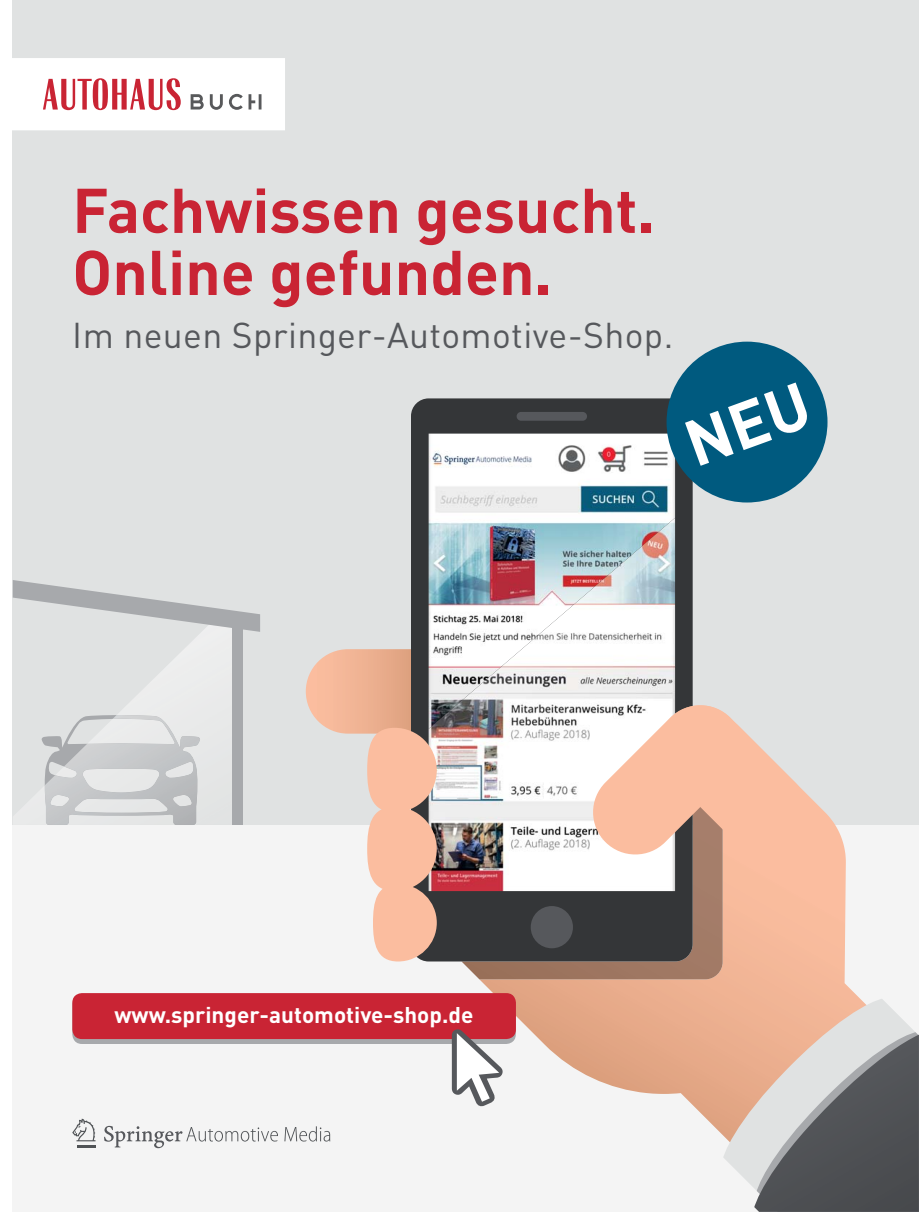
<style>
.page{position:relative;width:919px;height:1212px;background:#fff}
.page>*{position:absolute;margin:0;border:0;box-sizing:border-box;transform-origin:0 0}
.t1{font:700 62.1px/62.1px "DIN";color:#c92434}
.t2{font:35.4px "DIN";letter-spacing:.01em;color:#56585c}
.t3{font:700 22.5px "DIN";color:#fff}
</style>
<div class="page">
<div style="left:13px;top:0;width:905px;height:1212px;background:#e0e2e2"></div>
<div style="left:13px;top:825px;width:905px;height:387px;background:#f4f4f4"></div>
<img style="left:40px;top:632px;width:192px;height:159px">
<img style="left:45px;top:715px;width:155px;height:110px">
<svg style="left:13px;top:580px;width:247px;height:52px"></svg>
<div style="left:232px;top:621px;width:11px;height:204px;background:#a7a9ac"></div>
<svg style="left:479px;top:798px;width:381px;height:337px"></svg>
<svg style="left:723px;top:999px;width:195px;height:213px;background:#a59892"></svg>
<svg style="left:461px;top:858px;width:261px;height:121px;background:#a07a66"></svg>
<div style="left:411px;top:398px;width:281px;height:563px;background:#343638;border-radius:18px"></div>
<img style="left:428px;top:434px;width:247px;height:84px">
<img style="left:428px;top:518px;width:248px;height:373px">
<div style="left:516px;top:412px;width:71px;height:9px;background:#56585c;border-radius:4px"></div>
<div style="left:530px;top:906px;width:43px;height:42px;background:#56585c;border-radius:50%"></div>
<svg style="left:589px;top:701px;width:222px;height:157px"></svg>
<svg style="left:306px;top:649px;width:131px;height:312px"></svg>
<div style="left:666px;top:342px;width:161px;height:160px;background:#005a7f;border-radius:50%"></div>
<svg style="left:685px;top:382px;width:122px;height:84px"></svg>
<div style="left:72px;top:995px;width:443px;height:49px;background:#a7a9ac;border-radius:10px"></div>
<div style="left:72px;top:993px;width:444px;height:46px;background:#c92434;border-radius:10px"></div>
<svg style="left:452px;top:1029px;width:51px;height:78px"></svg>
<svg style="left:72px;top:1118px;width:23px;height:29px"></svg>
<svg style="left:104px;top:1126px;width:174px;height:22px"></svg>
<svg style="left:284px;top:1126px;width:46px;height:15px"></svg>
<svg style="left:13px;top:58px;width:272px;height:72px;background:#f5e3e5"></svg>
<p class="t1" style="left:72px;top:186px;width:584px">Fachwissen gesucht.<br>Online gefunden.</p>
<p class="t2" style="left:72px;top:315px;width:602px">Im neuen Springer-Automotive-Shop.</p>
<p class="t3" style="left:114px;top:1006px;width:360px">www.springer-automotive-shop.de</p>
</div>
